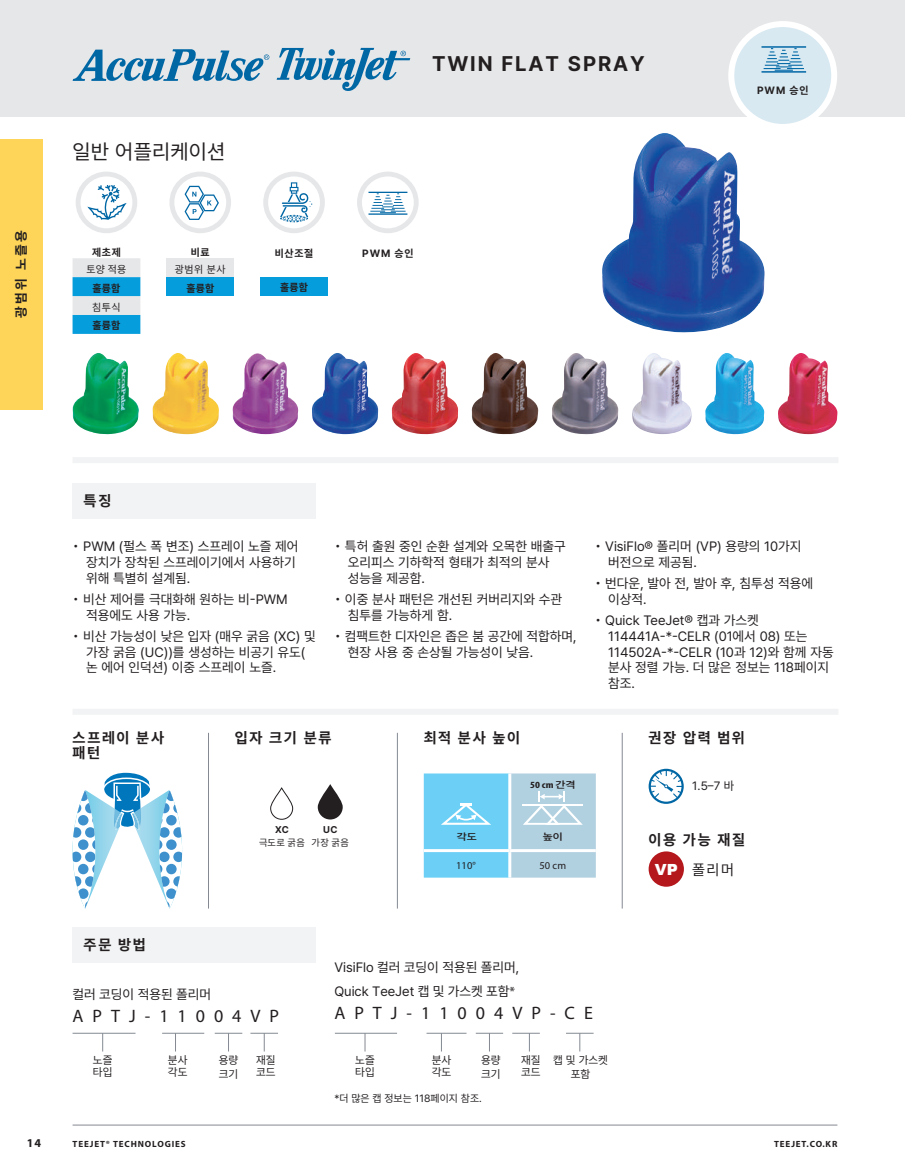
<style>
.page{position:relative;width:905px;height:1175px;background:#fff}
.page>*{position:absolute;margin:0;border:0;box-sizing:border-box;transform-origin:0 0}
.t1{font:700 21px "Pretendard";letter-spacing:.09em;color:#231f20}
.t2{font:21px "Pretendard";letter-spacing:.01em;color:#231f20}
.t3{font:18px "Myriad Pro";letter-spacing:.5em;color:#231f20}
.t4{font:900 15.3px "Arial";color:#fff}
.t5{font:700 15px/15px "Pretendard";letter-spacing:.115em;color:#231f20}
.t6{font:15px "Pretendard";color:#231f20}
.t7{font:13.5px/15.8px "Pretendard";color:#231f20}
.t8{font:700 13.5px "Pretendard";letter-spacing:.18em;color:#231f20}
.t9{font:12px "Pretendard";color:#231f20}
.t10{font:700 12px "Myriad Pro";color:#231f20}
.t11{font:11.25px/12px "Pretendard";color:#231f20}
.t12{font:700 10.5px "Pretendard";letter-spacing:.075em;color:#231f20}
.t13{font:10.5px "Pretendard";letter-spacing:.01em;color:#231f20}
.t14{font:10.5px "Myriad Pro";color:#231f20}
.t15{font:9.75px "Pretendard";letter-spacing:.04em;color:#231f20}
.t16{font:700 9.75px "Pretendard";color:#231f20}
.t17{font:700 condensed 9.45px "Myriad Pro";color:#231f20;scale:1.22 1}
.t18{font:600 9.45px "Pretendard";color:#231f20;scale:1.22 1}
.t19{font:700 9px "Myriad Pro";letter-spacing:.095em;color:#231f20}
.s1{font-family:"Pretendard";font-weight:600;font-stretch:normal}
.s2{font-family:"Myriad Pro"}
</style>
<div class="page">
<div style="left:0;top:139px;width:43px;height:270px;background:#fed559"></div>
<div style="left:0;top:0;width:904px;height:116px;background:#e6e7e9"></div>
<hr style="left:904px;top:0;width:1px;height:116px;background:#e6e7e9">
<hr style="left:73px;top:1124px;width:764px;height:1px;background:#848992">
<svg style="left:276px;top:48px;width:134px;height:43px"></svg>
<svg style="left:73px;top:49px;width:196px;height:32px"></svg>
<div style="left:73px;top:457px;width:765px;height:6px;background:#f2f3f4"></div>
<img style="left:778px;top:353px;width:59px;height:81px">
<img style="left:72px;top:353px;width:67px;height:81px">
<img style="left:232px;top:353px;width:66px;height:81px">
<img style="left:152px;top:353px;width:67px;height:81px">
<img style="left:312px;top:353px;width:66px;height:81px">
<img style="left:392px;top:353px;width:66px;height:81px">
<img style="left:472px;top:353px;width:66px;height:81px">
<img style="left:552px;top:353px;width:66px;height:81px">
<img style="left:632px;top:353px;width:60px;height:81px">
<img style="left:705px;top:353px;width:59px;height:81px">
<div style="left:73px;top:708px;width:765px;height:6px;background:#f2f3f4"></div>
<hr style="left:397px;top:732px;width:1px;height:176px;background:#848992">
<hr style="left:208px;top:732px;width:1px;height:176px;background:#848992">
<hr style="left:621px;top:732px;width:1px;height:176px;background:#848992">
<svg style="left:73px;top:772px;width:109px;height:136px"></svg>
<svg style="left:318px;top:784px;width:24px;height:35px"></svg>
<svg style="left:270px;top:787px;width:23px;height:32px"></svg>
<div style="left:648px;top:851px;width:35px;height:35px;background:#b4181d;border-radius:50%"></div>
<svg style="left:648px;top:768px;width:35px;height:35px"></svg>
<svg style="left:263px;top:172px;width:62px;height:61px"></svg>
<svg style="left:357px;top:172px;width:61px;height:61px"></svg>
<svg style="left:169px;top:172px;width:62px;height:61px"></svg>
<div style="left:731px;top:24px;width:103px;height:103px;background:#d8e9f1;border-radius:50%"></div>
<div style="left:728px;top:21px;width:109px;height:109px;border:6px solid #fff;border-radius:50%"></div>
<svg style="left:763px;top:48px;width:40px;height:23px"></svg>
<hr style="left:761px;top:71px;width:45px;height:2px;background:#0067a5">
<hr style="left:761px;top:46px;width:45px;height:2px;background:#0067a5">
<img style="left:602px;top:133px;width:162px;height:199px">
<svg style="left:76px;top:172px;width:61px;height:61px"></svg>
<div style="left:73px;top:926px;width:243px;height:36px;background:#f2f3f4"></div>
<hr style="left:73px;top:1032px;width:62px;height:1px;background:#848992">
<hr style="left:162px;top:1032px;width:42px;height:1px;background:#848992">
<svg style="left:102px;top:1033px;width:1px;height:18px"></svg>
<svg style="left:175px;top:1033px;width:1px;height:18px"></svg>
<svg style="left:215px;top:1032px;width:27px;height:19px"></svg>
<svg style="left:250px;top:1032px;width:28px;height:19px"></svg>
<hr style="left:335px;top:1032px;width:62px;height:1px;background:#848992">
<hr style="left:426px;top:1032px;width:40px;height:1px;background:#848992">
<svg style="left:364px;top:1033px;width:1px;height:18px"></svg>
<svg style="left:441px;top:1033px;width:1px;height:18px"></svg>
<svg style="left:475px;top:1032px;width:28px;height:19px"></svg>
<svg style="left:512px;top:1032px;width:27px;height:19px"></svg>
<svg style="left:566px;top:1032px;width:27px;height:19px"></svg>
<div style="left:73px;top:483px;width:243px;height:36px;background:#f2f3f4"></div>
<div style="left:260px;top:277px;width:68px;height:19px;background:#069ddc"></div>
<div style="left:166px;top:258px;width:68px;height:19px;background:#e6e7e9"></div>
<div style="left:166px;top:277px;width:68px;height:19px;background:#069ddc"></div>
<svg style="left:73px;top:258px;width:67px;height:76px;background:#76c2e2"></svg>
<svg style="left:424px;top:773px;width:171px;height:104px;background:#98d4ed"></svg>
<p class="t8" style="left:11px;top:318px;width:89px;rotate:-90deg">광범위 노즐용</p>
<h1 class="t2" style="left:73px;top:137px;width:154px">일반 어플리케이션</h1>
<h1 class="t1" style="left:432px;top:48px;width:214px">TWIN FLAT SPRAY</h1>
<p class="t12" style="left:92px;top:244px;width:30px">제초제</p>
<p class="t13" style="left:87px;top:261px;width:41px">토양 적용</p>
<p class="t12" style="left:93px;top:280px;width:29px">훌륭함</p>
<p class="t13" style="left:92px;top:299px;width:30px">침투식</p>
<p class="t12" style="left:93px;top:318px;width:29px">훌륭함</p>
<p class="t12" style="left:191px;top:244px;width:20px">비료</p>
<p class="t12" style="left:362px;top:245px;width:53px">PWM 승인</p>
<p class="t13" style="left:175px;top:261px;width:52px">광범위 분사</p>
<p class="t12" style="left:186px;top:280px;width:29px">훌륭함</p>
<p class="t12" style="left:275px;top:245px;width:40px">비산조절</p>
<p class="t12" style="left:280px;top:280px;width:29px">훌륭함</p>
<p class="t12" style="left:757px;top:83px;width:53px">PWM 승인</p>
<p class="t5" style="left:84px;top:493px;width:29px">특징</p>
<p class="t7" style="left:86px;top:538px;width:214px;text-indent:-14px">• PWM (펄스 폭 변조) 스프레이 노즐 제어 장치가 장착된 스프레이기에서 사용하기 위해 특별히 설계됨.</p>
<p class="t7" style="left:86px;top:591px;width:203px;text-indent:-14px">• 비산 제어를 극대화해 원하는 비-PWM 적용에도 사용 가능.</p>
<p class="t7" style="left:86px;top:628px;width:231px;text-indent:-14px">• 비산 가능성이 낮은 입자 (매우 굵음 (XC) 및 가장 굵음 (UC))를 생성하는 비공기 유도( 논 에어 인덕션) 이중 스프레이 노즐.</p>
<p class="t7" style="left:348px;top:538px;width:219px;text-indent:-14px">• 특허 출원 중인 순환 설계와 오목한 배출구 오리피스 기하학적 형태가 최적의 분사 성능을 제공함.</p>
<p class="t7" style="left:348px;top:591px;width:216px;text-indent:-14px">• 이중 분사 패턴은 개선된 커버리지와 수관 침투를 가능하게 함.</p>
<p class="t7" style="left:348px;top:628px;width:230px;text-indent:-14px">• 컴팩트한 디자인은 좁은 붐 공간에 적합하며, 현장 사용 중 손상될 가능성이 낮음.</p>
<p class="t7" style="left:608px;top:538px;width:195px;text-indent:-14px">• VisiFlo® 폴리머 (VP) 용량의 10가지 버전으로 제공됨.</p>
<p class="t7" style="left:608px;top:575px;width:206px;text-indent:-14px">• 번다운, 발아 전, 발아 후, 침투성 적용에 이상적.</p>
<p class="t7" style="left:608px;top:612px;width:227px;text-indent:-14px">• Quick TeeJet® 캡과 가스켓<br>114441A-*-CELR (01에서 08) 또는<br>114502A-*-CELR (10과 12)와 함께 자동 분사 정렬 가능. 더 많은 정보는 118페이지 참조.</p>
<p class="t5" style="left:73px;top:730px;width:93px">스프레이 분사 패턴</p>
<p class="t5" style="left:235px;top:730px;width:98px">입자 크기 분류</p>
<p class="t5" style="left:424px;top:730px;width:98px">최적 분사 높이</p>
<p class="t5" style="left:648px;top:730px;width:98px">권장 압력 범위</p>
<p class="t17" style="left:530px;top:778px;width:39px">50 cm <span class="s1">간격</span></p>
<p class="t9" style="left:692px;top:777px;width:44px">1.5–7 바</p>
<p class="t16" style="left:275px;top:822px;width:15px">XC</p>
<p class="t15" style="left:259px;top:835px;width:47px">극도로 굵음</p>
<p class="t5" style="left:648px;top:831px;width:98px">이용 가능 재질</p>
<p class="t6" style="left:692px;top:858px;width:43px">폴리머</p>
<p class="t16" style="left:323px;top:822px;width:16px">UC</p>
<p class="t15" style="left:311px;top:835px;width:39px">가장 굵음</p>
<p class="t18" style="left:456px;top:829px;width:18px">각도</p>
<p class="t18" style="left:542px;top:829px;width:18px">높이</p>
<p class="t14" style="left:539px;top:858px;width:28px">50 cm</p>
<p class="t14" style="left:456px;top:859px;width:21px">110°</p>
<p class="t4" style="left:654px;top:858px;width:24px">VP</p>
<p class="t5" style="left:84px;top:936px;width:64px">주문 방법</p>
<p class="t7" style="left:73px;top:986px;width:140px">컬러 코딩이 적용된 폴리머</p>
<h2 class="t3" style="left:73px;top:1005px;width:208px">APTJ-11004VP</h2>
<p class="t11" style="left:93px;top:1053px;width:21px">노즐 타입</p>
<p class="t11" style="left:168px;top:1053px;width:21px">분사 각도</p>
<p class="t11" style="left:219px;top:1052px;width:21px;line-height:14.1px">용량 크기</p>
<p class="t11" style="left:256px;top:1053px;width:21px">재질 코드</p>
<p class="t7" style="left:334px;top:954px;width:186px;line-height:24.5px">VisiFlo 컬러 코딩이 적용된 폴리머,<br>Quick TeeJet 캡 및 가스켓 포함<span class="s2">*</span></p>
<h2 class="t3" style="left:334px;top:1002px;width:260px">APTJ-11004VP-CE</h2>
<p class="t11" style="left:355px;top:1053px;width:21px">노즐 타입</p>
<p class="t11" style="left:431px;top:1053px;width:21px">분사 각도</p>
<p class="t11" style="left:481px;top:1052px;width:21px;line-height:14.1px">용량 크기</p>
<p class="t11" style="left:521px;top:1053px;width:21px">재질 코드</p>
<p class="t11" style="left:553px;top:1052px;width:56px;line-height:14.1px;text-align:center">캡 및 가스켓 포함</p>
<p class="t13" style="left:334px;top:1090px;width:149px">*더 많은 캡 정보는 118페이지 참조.</p>
<p class="t10" style="left:27px;top:1135px;width:16px">14</p>
<p class="t19" style="left:73px;top:1137px;width:114px">TEEJET® TECHNOLOGIES</p>
<p class="t19" style="left:774px;top:1137px;width:65px">TEEJET.CO.KR</p>
</div>
